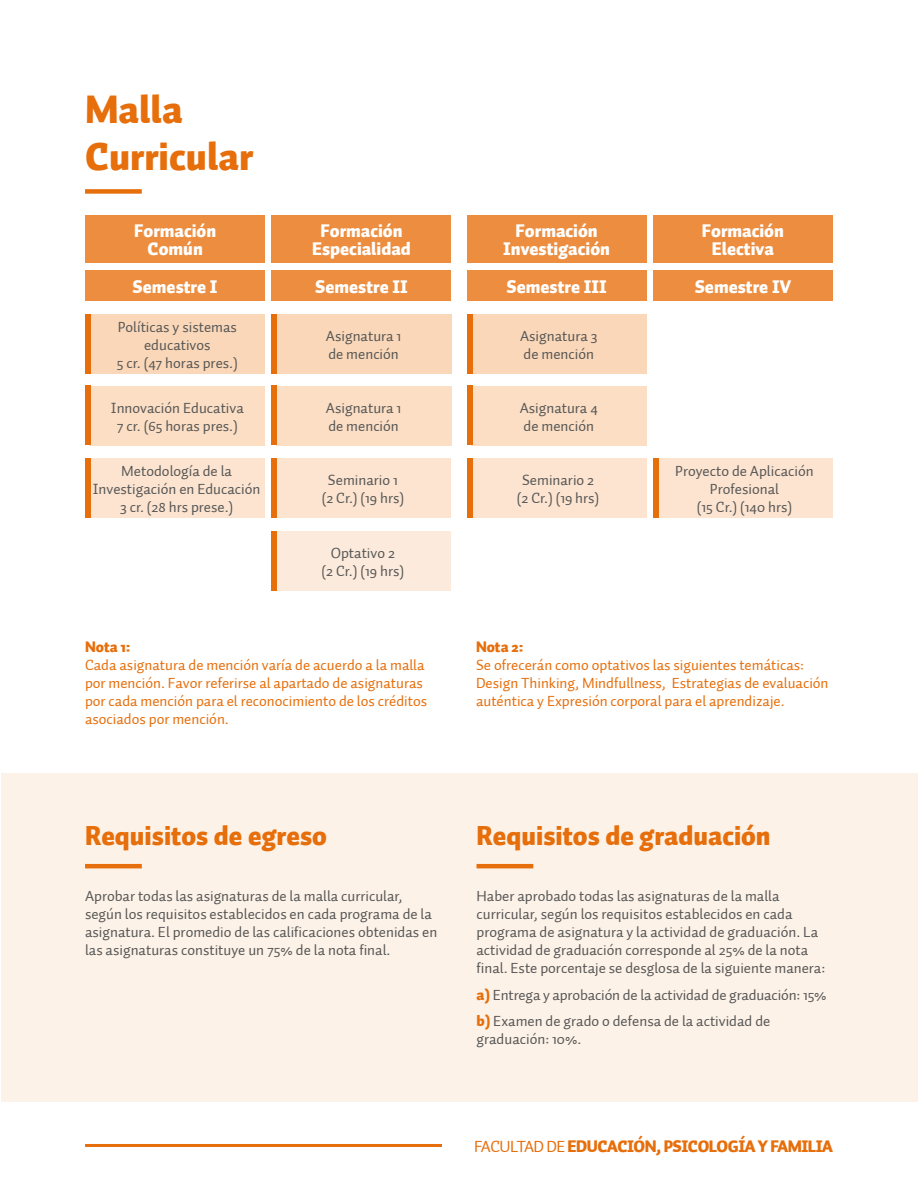
<style>
.page{position:relative;width:918px;height:1188px;background:#fff}
.page>*{position:absolute;margin:0;border:0;box-sizing:border-box;transform-origin:0 0}
.t1{font:900 39px/46.8px "Auto 1";color:#e66e0b}
.t2{font:900 27px "Auto 1";color:#e66e0b}
.t3{font:900 18px/18px "Auto 1";color:#fff;text-align:center}
.t4{font:900 16.5px "Auto 1";letter-spacing:-.03em;color:#e66e0b}
.t5{font:15px/18px "Auto 1";color:#575756}
.t6{font:15px/18px "Auto 1";color:#e66e0b}
.t7{font:900 15px "Auto 1";color:#e66e0b}
.s1{font-weight:900;color:#e66e0b}
.s2{font-weight:400}
</style>
<div class="page">
<hr style="left:85px;top:1144px;width:357px;height:3px;background:#e66e0b">
<div style="left:1px;top:773px;width:917px;height:328px;background:#fdf2e8"></div>
<div style="left:85px;top:189px;width:57px;height:5px;background:#e66e0b"></div>
<hr style="left:477px;top:864px;width:56px;height:4px;background:#e66e0b">
<hr style="left:85px;top:864px;width:57px;height:4px;background:#e66e0b">
<div style="left:90px;top:314px;width:175px;height:59px;background:#fad7b8"></div>
<div style="left:276px;top:314px;width:175px;height:59px;background:#fad7b8"></div>
<div style="left:471px;top:314px;width:176px;height:59px;background:#fad7b8"></div>
<div style="left:90px;top:386px;width:175px;height:60px;background:#fbdec4"></div>
<div style="left:276px;top:386px;width:175px;height:60px;background:#fbdec4"></div>
<div style="left:471px;top:386px;width:176px;height:60px;background:#fbdec4"></div>
<div style="left:88px;top:459px;width:177px;height:59px;background:#fce4d0"></div>
<div style="left:274px;top:459px;width:177px;height:59px;background:#fce4d0"></div>
<div style="left:470px;top:459px;width:177px;height:59px;background:#fce4d0"></div>
<div style="left:656px;top:459px;width:177px;height:59px;background:#fce4d0"></div>
<div style="left:274px;top:531px;width:177px;height:60px;background:#fcebdc"></div>
<div style="left:85px;top:314px;width:6px;height:59px;background:#e66e0b"></div>
<div style="left:272px;top:314px;width:5px;height:59px;background:#e66e0b"></div>
<div style="left:467px;top:314px;width:6px;height:59px;background:#e66e0b"></div>
<div style="left:85px;top:385px;width:6px;height:60px;background:#e66e0b"></div>
<div style="left:272px;top:385px;width:5px;height:60px;background:#e66e0b"></div>
<div style="left:467px;top:385px;width:6px;height:60px;background:#e66e0b"></div>
<div style="left:85px;top:458px;width:6px;height:60px;background:#e66e0b"></div>
<div style="left:272px;top:458px;width:5px;height:60px;background:#e66e0b"></div>
<div style="left:467px;top:458px;width:6px;height:60px;background:#e66e0b"></div>
<div style="left:653px;top:458px;width:6px;height:60px;background:#e66e0b"></div>
<div style="left:272px;top:531px;width:5px;height:60px;background:#e66e0b"></div>
<div style="left:85px;top:270px;width:180px;height:30px;background:#ec8d3f"></div>
<div style="left:85px;top:216px;width:180px;height:47px;background:#ec8d3f"></div>
<div style="left:467px;top:270px;width:180px;height:30px;background:#ec8d3f"></div>
<div style="left:467px;top:216px;width:180px;height:47px;background:#ec8d3f"></div>
<div style="left:272px;top:270px;width:179px;height:30px;background:#ec8d3f"></div>
<div style="left:272px;top:216px;width:179px;height:47px;background:#ec8d3f"></div>
<div style="left:653px;top:270px;width:180px;height:30px;background:#ec8d3f"></div>
<div style="left:653px;top:216px;width:180px;height:47px;background:#ec8d3f"></div>
<h1 class="t1" style="left:85px;top:88px;width:170px">Malla<br>Curricular</h1>
<p class="t3" style="left:134px;top:223px;width:84px">Formación<br>Común</p>
<p class="t3" style="left:503px;top:223px;width:108px">Formación<br>Investigación</p>
<p class="t3" style="left:312px;top:223px;width:100px">Formación<br>Especialidad</p>
<p class="t3" style="left:702px;top:223px;width:84px">Formación<br>Electiva</p>
<p class="t3" style="left:133px;top:278px;width:86px">Semestre I</p>
<p class="t3" style="left:315px;top:278px;width:94px">Semestre II</p>
<p class="t3" style="left:507px;top:278px;width:102px">Semestre III</p>
<p class="t3" style="left:695px;top:278px;width:98px">Semestre IV</p>
<p class="t5" style="left:117px;top:318px;width:123px;text-align:center">Políticas y sistemas educativos<br>5 cr. (47 horas pres.)</p>
<p class="t5" style="left:326px;top:327px;width:77px">Asignatura 1 de mención</p>
<p class="t5" style="left:520px;top:327px;width:79px">Asignatura 3 de mención</p>
<p class="t5" style="left:111px;top:399px;width:134px;text-align:center">Innovación Educativa<br>7 cr. (65 horas pres.)</p>
<p class="t5" style="left:326px;top:399px;width:77px">Asignatura 1 de mención</p>
<p class="t5" style="left:520px;top:399px;width:80px">Asignatura 4 de mención</p>
<p class="t5" style="left:93px;top:462px;width:169px;text-align:center">Metodología de la<br>Investigación en Educación<br>3 cr. (28 hrs prese.)</p>
<p class="t5" style="left:322px;top:471px;width:84px;text-align:center">Seminario 1 (2 Cr.) (19 hrs)</p>
<p class="t5" style="left:517px;top:471px;width:84px;text-align:center">Seminario 2 (2 Cr.) (19 hrs)</p>
<p class="t5" style="left:675px;top:462px;width:140px;text-align:center">Proyecto de Aplicación<br>Profesional<br>(15 Cr.) (140 hrs)</p>
<p class="t5" style="left:322px;top:544px;width:84px;text-align:center">Optativo 2<br>(2 Cr.) (19 hrs)</p>
<p class="t7" style="left:85px;top:637px;width:47px">Nota 1:</p>
<p class="t6" style="left:85px;top:656px;width:344px">Cada asignatura de mención varía de acuerdo a la malla por mención. Favor referirse al apartado de asignaturas por cada mención para el reconocimiento de los créditos asociados por mención.</p>
<h2 class="t2" style="left:85px;top:818px;width:243px">Requisitos de egreso</h2>
<p class="t5" style="left:85px;top:887px;width:354px">Aprobar todas las asignaturas de la malla curricular, según los requisitos establecidos en cada programa de la asignatura. El promedio de las calificaciones obtenidas en las asignaturas constituye un 75% de la nota final.</p>
<p class="t7" style="left:476px;top:637px;width:49px">Nota 2:</p>
<p class="t6" style="left:476px;top:656px;width:354px">Se ofrecerán como optativos las siguientes temáticas:<br>Design Thinking, Mindfullness, Estrategias de evaluación auténtica y Expresión corporal para el aprendizaje.</p>
<h2 class="t2" style="left:477px;top:818px;width:296px">Requisitos de graduación</h2>
<p class="t5" style="left:477px;top:887px;width:350px">Haber aprobado todas las asignaturas de la malla curricular, según los requisitos establecidos en cada programa de asignatura y la actividad de graduación. La actividad de graduación corresponde al 25% de la nota final. Este porcentaje se desglosa de la siguiente manera:</p>
<p class="t5" style="left:477px;top:982px;width:352px;line-height:26.5px"><span class="s1">a)</span> Entrega y aprobación de la actividad de graduación: 15% <span class="s1">b)</span> Examen de grado o defensa de la actividad de</p>
<p class="t5" style="left:477px;top:1030px;width:106px">graduación: 10%.</p>
<p class="t4" style="left:474px;top:1135px;width:360px"><span class="s2">FACULTAD DE</span> EDUCACIÓN, PSICOLOGÍA Y FAMILIA</p>
</div>
